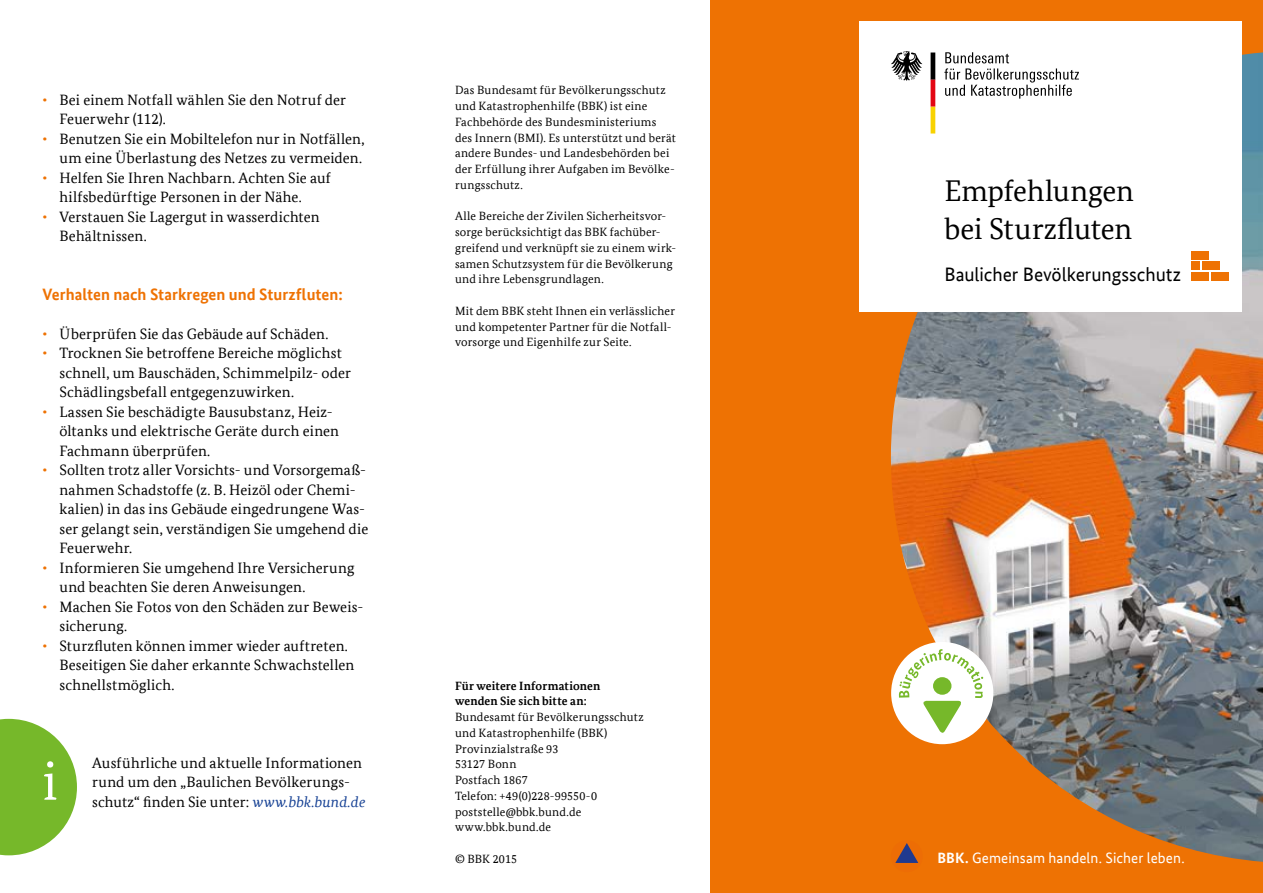
<style>
.page{position:relative;width:1263px;height:893px;background:#fff}
.page>*{position:absolute;margin:0;border:0;box-sizing:border-box;transform-origin:0 0}
.t1{font:54px "Bundes Serif Office";color:#fff}
.t2{font:30px/37.5px "Bundes Serif Office";letter-spacing:-.005em;color:#000}
.t3{font:19.5px "Bundes Sans Office";letter-spacing:-.005em;color:#000}
.t4{font:700 16.5px "Bundes Sans Office";color:#ee7203}
.t5{font:15px/19.5px "Bundes Serif Office";letter-spacing:.005em;color:#000}
.t6{font:15px "Bundes Sans Office";letter-spacing:.005em;color:#fff}
.t7{font:12px/15.8px "Bundes Serif Office";letter-spacing:.015em;color:#000}
.t8{font:700 12px/15.8px "Bundes Serif Office";letter-spacing:.01em;color:#000}
.s1{color:#ee7203}
.s2{font-style:italic;color:#164194}
.s3{font-weight:700}
</style>
<div class="page">
<div style="left:710px;top:0;width:553px;height:893px;background:#ee7203"></div>
<img style="left:891px;top:52px;width:372px;height:810px">
<div style="left:859px;top:21px;width:383px;height:290px;background:#fff"></div>
<svg style="left:891px;top:51px;width:31px;height:30px"></svg>
<svg style="left:930px;top:53px;width:5px;height:81px"></svg>
<svg style="left:944px;top:52px;width:135px;height:47px"></svg>
<div style="left:891px;top:642px;width:102px;height:102px;background:#fff;border-radius:50%"></div>
<svg style="left:899px;top:649px;width:84px;height:86px"></svg>
<div style="left:891px;top:840px;width:32px;height:32px;background:#ed6d05;border-radius:50%"></div>
<svg style="left:895px;top:843px;width:23px;height:20px"></svg>
<svg style="left:0;top:719px;width:77px;height:136px"></svg>
<div style="left:1211px;top:272px;width:17px;height:9px;background:#ee7203"></div>
<div style="left:1191px;top:272px;width:18px;height:9px;background:#ee7203"></div>
<div style="left:1202px;top:262px;width:17px;height:8px;background:#ee7203"></div>
<div style="left:1191px;top:262px;width:9px;height:8px;background:#ee7203"></div>
<div style="left:1191px;top:251px;width:18px;height:9px;background:#ee7203"></div>
<p class="t5" style="left:60px;top:90px;width:288px;text-indent:-17px"><span class="s1">•</span> Bei einem Notfall wählen Sie den Notruf der<br>Feuerwehr (112).</p>
<p class="t5" style="left:43px;top:129px;width:323px;text-align:right"><span class="s1">•</span> Benutzen Sie ein Mobiltelefon nur in Notfällen, um eine Überlastung des Netzes zu vermeiden.</p>
<p class="t5" style="left:60px;top:168px;width:273px;text-indent:-17px"><span class="s1">•</span> Helfen Sie Ihren Nachbarn. Achten Sie auf hilfsbedürftige Personen in der Nähe.</p>
<p class="t5" style="left:60px;top:207px;width:262px;text-indent:-17px"><span class="s1">•</span> Verstauen Sie Lagergut in wasserdichten<br>Behältnissen.</p>
<p class="t4" style="left:43px;top:284px;width:302px">Verhalten nach Starkregen und Sturzfluten:</p>
<p class="t5" style="left:43px;top:324px;width:287px"><span class="s1">•</span> Überprüfen Sie das Gebäude auf Schäden.</p>
<p class="t5" style="left:60px;top:343px;width:293px;text-indent:-17px"><span class="s1">•</span> Trocknen Sie betroffene Bereiche möglichst schnell, um Bauschäden, Schimmelpilz- oder<br>Schädlingsbefall entgegenzuwirken.</p>
<p class="t5" style="left:60px;top:402px;width:281px;text-indent:-17px"><span class="s1">•</span> Lassen Sie beschädigte Bausubstanz, Heiz&shy;öltanks und elektrische Geräte durch einen<br>Fachmann überprüfen.</p>
<p class="t5" style="left:60px;top:460px;width:310px;text-indent:-17px"><span class="s1">•</span> Sollten trotz aller Vorsichts- und Vorsorgemaß&shy;nahmen Schadstoffe (z. B. Heizöl oder Chemi&shy;kalien) in das ins Gebäude eingedrungene Was&shy;ser gelangt sein, verständigen Sie umgehend die Feuerwehr.</p>
<p class="t5" style="left:60px;top:558px;width:296px;text-indent:-17px"><span class="s1">•</span> Informieren Sie umgehend Ihre Versicherung und beachten Sie deren Anweisungen.</p>
<p class="t5" style="left:60px;top:597px;width:305px;text-indent:-17px"><span class="s1">•</span> Machen Sie Fotos von den Schäden zur Beweis&shy;sicherung.</p>
<p class="t5" style="left:60px;top:636px;width:296px;text-indent:-17px"><span class="s1">•</span> Sturzfluten können immer wieder auftreten.<br>Beseitigen Sie daher erkannte Schwachstellen schnellstmöglich.</p>
<h1 class="t1" style="left:43px;top:750px;width:17px">i</h1>
<p class="t5" style="left:92px;top:753px;width:275px">Ausführliche und aktuelle Informationen rund um den „Baulichen Bevölkerungs&shy;schutz“ finden Sie unter: <span class="s2">www.bbk.bund.de</span></p>
<p class="t7" style="left:455px;top:82px;width:222px">Das Bundesamt für Bevölkerungsschutz und Katastrophenhilfe (BBK) ist eine Fachbehörde des Bundesministeriums des Innern (BMI). Es unterstützt und berät andere Bundes- und Landesbehörden bei der Erfüllung ihrer Aufgaben im Bevölke&shy;rungsschutz.</p>
<p class="t7" style="left:455px;top:208px;width:223px">Alle Bereiche der Zivilen Sicherheitsvor&shy;sorge berücksichtigt das BBK fachüber&shy;greifend und verknüpft sie zu einem wirk&shy;samen Schutzsystem für die Bevölkerung und ihre Lebensgrundlagen.</p>
<p class="t7" style="left:455px;top:303px;width:221px">Mit dem BBK steht Ihnen ein verlässlicher und kompetenter Partner für die Notfall&shy;vorsorge und Eigenhilfe zur Seite.</p>
<p class="t8" style="left:455px;top:678px;width:147px">Für weitere Informationen wenden Sie sich bitte an:</p>
<p class="t7" style="left:455px;top:709px;width:190px">Bundesamt für Bevölkerungsschutz und Katastrophenhilfe (BBK)<br>Provinzialstraße 93<br>53127 Bonn<br>Postfach 1867<br>Telefon: +49(0)228-99550-0 poststelle@bbk.bund.de www.bbk.bund.de</p>
<p class="t7" style="left:455px;top:851px;width:64px">© BBK 2015</p>
<h2 class="t2" style="left:944px;top:172px;width:191px">Empfehlungen bei Sturzfluten</h2>
<h3 class="t3" style="left:944px;top:263px;width:238px">Baulicher Bevölkerungsschutz</h3>
<p class="t6" style="left:937px;top:850px;width:249px"><span class="s3">BBK.</span> Gemeinsam handeln. Sicher leben.</p>
</div>
